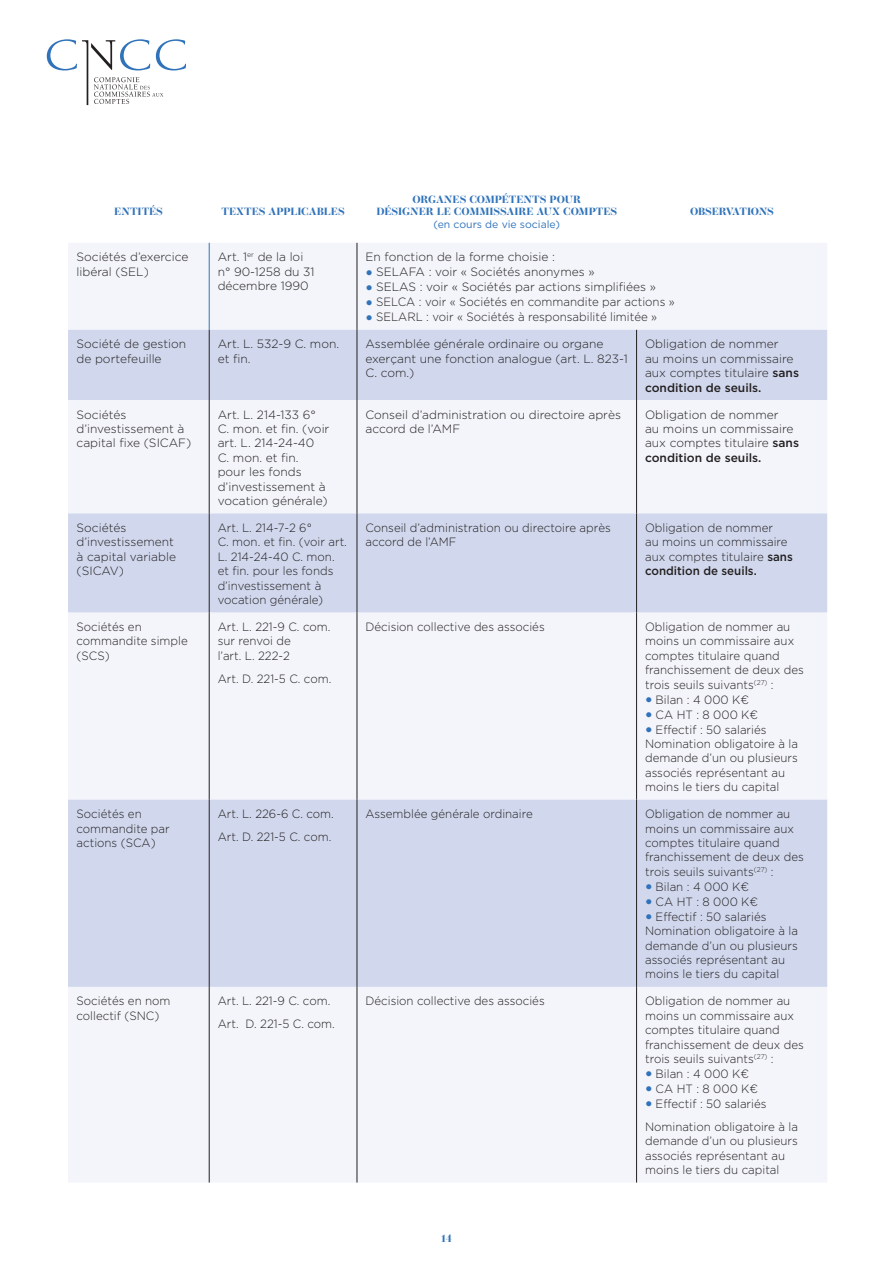
<style>
.page{position:relative;width:893px;height:1263px;background:#fff}
.page>*{position:absolute;margin:0;border:0;box-sizing:border-box;transform-origin:0 0}
.t1{font:300 12px/14.4px "Gotham HTF";color:#231f20;scale:.96 1}
.t2{font:300 12px/14.4px "Gotham HTF";color:#231f20}
.t3{font:700 10.5px/12.6px "Operetta 12";color:#3073ba;text-align:center}
.t4{font:10.5px "Gotham";color:#3073ba}
.s1{font-family:"Gotham";font-weight:900;font-size:15px;color:#3073ba}
.s2{font-weight:500}
.s3{font-family:"Gotham"}
</style>
<div class="page">
<div style="left:68px;top:243px;width:759px;height:939px;background:#f3f5fa"></div>
<svg style="left:68px;top:330px;width:759px;height:657px;fill:#d1d8ed"></svg>
<hr style="left:209px;top:330px;width:1px;height:70px;background:#231f20">
<hr style="left:357px;top:330px;width:1px;height:70px;background:#231f20">
<hr style="left:636px;top:330px;width:1px;height:70px;background:#231f20">
<hr style="left:209px;top:400px;width:1px;height:113px;background:#231f20">
<hr style="left:357px;top:400px;width:1px;height:113px;background:#231f20">
<hr style="left:636px;top:400px;width:1px;height:113px;background:#231f20">
<hr style="left:209px;top:513px;width:1px;height:99px;background:#231f20">
<hr style="left:357px;top:513px;width:1px;height:99px;background:#231f20">
<hr style="left:636px;top:513px;width:1px;height:99px;background:#231f20">
<hr style="left:209px;top:612px;width:1px;height:188px;background:#231f20">
<hr style="left:357px;top:612px;width:1px;height:188px;background:#231f20">
<hr style="left:636px;top:612px;width:1px;height:188px;background:#231f20">
<hr style="left:209px;top:800px;width:1px;height:187px;background:#231f20">
<hr style="left:357px;top:800px;width:1px;height:187px;background:#231f20">
<hr style="left:636px;top:800px;width:1px;height:187px;background:#231f20">
<hr style="left:209px;top:987px;width:1px;height:195px;background:#231f20">
<hr style="left:357px;top:987px;width:1px;height:195px;background:#231f20">
<hr style="left:636px;top:987px;width:1px;height:195px;background:#231f20">
<hr style="left:357px;top:243px;width:1px;height:87px;background:#231f20">
<hr style="left:209px;top:243px;width:1px;height:87px;background:#3073ba">
<svg style="left:47px;top:39px;width:139px;height:66px"></svg>
<p class="t3" style="left:114px;top:205px;width:50px">ENTITÉS</p>
<p class="t3" style="left:222px;top:205px;width:125px">TEXTES APPLICABLES</p>
<p class="t3" style="left:376px;top:193px;width:242px">ORGANES COMPÉTENTS POUR<br>DÉSIGNER LE COMMISSAIRE AUX COMPTES</p>
<p class="t4" style="left:433px;top:217px;width:128px">(en cours de vie sociale)</p>
<p class="t2" style="left:77px;top:250px;width:113px">Sociétés d’exercice libéral (SEL)</p>
<p class="t2" style="left:218px;top:250px;width:98px">Art. 1<sup>er</sup> de la loi n° 90-1258 du 31 décembre 1990</p>
<p class="t2" style="left:365px;top:250px;width:191px">En fonction de la forme choisie :</p>
<p class="t2" style="left:365px;top:265px;width:231px"><span class="s1">•</span> SELAFA : voir « Sociétés anonymes »</p>
<p class="t2" style="left:365px;top:280px;width:292px"><span class="s1">•</span> SELAS : voir « Sociétés par actions simplifiées »</p>
<p class="t1" style="left:365px;top:295px;width:324px"><span class="s1">•</span> SELCA : voir « Sociétés en commandite par actions »</p>
<p class="t1" style="left:365px;top:310px;width:305px"><span class="s1">•</span> SELARL : voir « Sociétés à responsabilité limitée »</p>
<p class="t3" style="left:690px;top:205px;width:85px">OBSERVATIONS</p>
<p class="t2" style="left:77px;top:337px;width:111px">Société de gestion de portefeuille</p>
<p class="t2" style="left:218px;top:337px;width:123px">Art. L. 532-9 C. mon. et fin.</p>
<p class="t2" style="left:365px;top:337px;width:264px">Assemblée générale ordinaire ou organe exerçant une fonction analogue (art. L. 823-1<br>C. com.)</p>
<p class="t2" style="left:645px;top:337px;width:155px">Obligation de nommer<br>au moins un commissaire aux comptes titulaire <span class="s2">sans condition de seuils.</span></p>
<p class="t2" style="left:77px;top:407px;width:116px">Sociétés d’investissement à capital fixe (SICAF)</p>
<p class="t2" style="left:218px;top:407px;width:113px">Art. L. 214-133 6°<br>C. mon. et fin. (voir art. L. 214-24-40<br>C. mon. et fin.<br>pour les fonds d’investissement à vocation générale)</p>
<p class="t2" style="left:365px;top:407px;width:257px">Conseil d’administration ou directoire après accord de l’AMF</p>
<p class="t2" style="left:645px;top:407px;width:155px">Obligation de nommer<br>au moins un commissaire aux comptes titulaire <span class="s2">sans condition de seuils.</span></p>
<p class="t2" style="left:77px;top:520px;width:101px">Sociétés d’investissement à capital variable (SICAV)</p>
<p class="t1" style="left:218px;top:520px;width:136px">Art. L. 214-7-2 6°<br>C. mon. et fin. (voir art.<br>L. 214-24-40 C. mon. et fin. pour les fonds d’investissement à vocation générale)</p>
<p class="t1" style="left:365px;top:520px;width:257px">Conseil d’administration ou directoire après accord de l’AMF</p>
<p class="t1" style="left:645px;top:520px;width:155px">Obligation de nommer<br>au moins un commissaire aux comptes titulaire <span class="s2">sans condition de seuils.</span></p>
<p class="t1" style="left:77px;top:619px;width:117px">Sociétés en commandite simple (SCS)</p>
<p class="t1" style="left:218px;top:619px;width:119px">Art. L. 221-9 C. com. sur renvoi de<br>l’art. L. 222-2</p>
<p class="t1" style="left:218px;top:671px;width:120px">Art. D. 221-5 C. com.</p>
<p class="t1" style="left:365px;top:619px;width:188px">Décision collective des associés</p>
<p class="t1" style="left:645px;top:619px;width:167px">Obligation de nommer au moins un commissaire aux comptes titulaire quand franchissement de deux des trois seuils suivants<sup>(27)</sup> :</p>
<p class="t1" style="left:645px;top:692px;width:110px"><span class="s1">•</span> Bilan : 4 000 K<span class="s3">€</span></p>
<p class="t1" style="left:645px;top:707px;width:119px"><span class="s1">•</span> CA HT : 8 000 K<span class="s3">€</span></p>
<p class="t1" style="left:645px;top:722px;width:161px"><span class="s1">•</span> Effectif : 50 salariés<br>Nomination obligatoire à la demande d’un ou plusieurs associés représentant au moins le tiers du capital</p>
<p class="t1" style="left:77px;top:806px;width:99px">Sociétés en commandite par actions (SCA)</p>
<p class="t1" style="left:218px;top:802px;width:123px;line-height:23px">Art. L. 226-6 C. com.<br>Art. D. 221-5 C. com.</p>
<p class="t1" style="left:365px;top:806px;width:176px">Assemblée générale ordinaire</p>
<p class="t1" style="left:645px;top:806px;width:167px">Obligation de nommer au moins un commissaire aux comptes titulaire quand franchissement de deux des trois seuils suivants<sup>(27)</sup> :</p>
<p class="t1" style="left:645px;top:879px;width:110px"><span class="s1">•</span> Bilan : 4 000 K<span class="s3">€</span></p>
<p class="t1" style="left:645px;top:894px;width:119px"><span class="s1">•</span> CA HT : 8 000 K<span class="s3">€</span></p>
<p class="t1" style="left:645px;top:909px;width:161px"><span class="s1">•</span> Effectif : 50 salariés<br>Nomination obligatoire à la demande d’un ou plusieurs associés représentant au moins le tiers du capital</p>
<p class="t1" style="left:77px;top:994px;width:99px">Sociétés en nom collectif (SNC)</p>
<p class="t1" style="left:218px;top:989px;width:123px;line-height:23px">Art. L. 221-9 C. com.<br>Art. D. 221-5 C. com.</p>
<p class="t1" style="left:365px;top:994px;width:188px">Décision collective des associés</p>
<p class="t1" style="left:645px;top:994px;width:167px">Obligation de nommer au moins un commissaire aux comptes titulaire quand franchissement de deux des trois seuils suivants<sup>(27)</sup> :</p>
<p class="t1" style="left:645px;top:1066px;width:110px"><span class="s1">•</span> Bilan : 4 000 K<span class="s3">€</span></p>
<p class="t1" style="left:645px;top:1081px;width:119px"><span class="s1">•</span> CA HT : 8 000 K<span class="s3">€</span></p>
<p class="t1" style="left:645px;top:1092px;width:161px;line-height:23px"><span class="s1">•</span> Effectif : 50 salariés<br>Nomination obligatoire à la</p>
<p class="t1" style="left:645px;top:1134px;width:161px">demande d’un ou plusieurs associés représentant au moins le tiers du capital</p>
<p class="t3" style="left:441px;top:1232px;width:12px">14</p>
</div>
